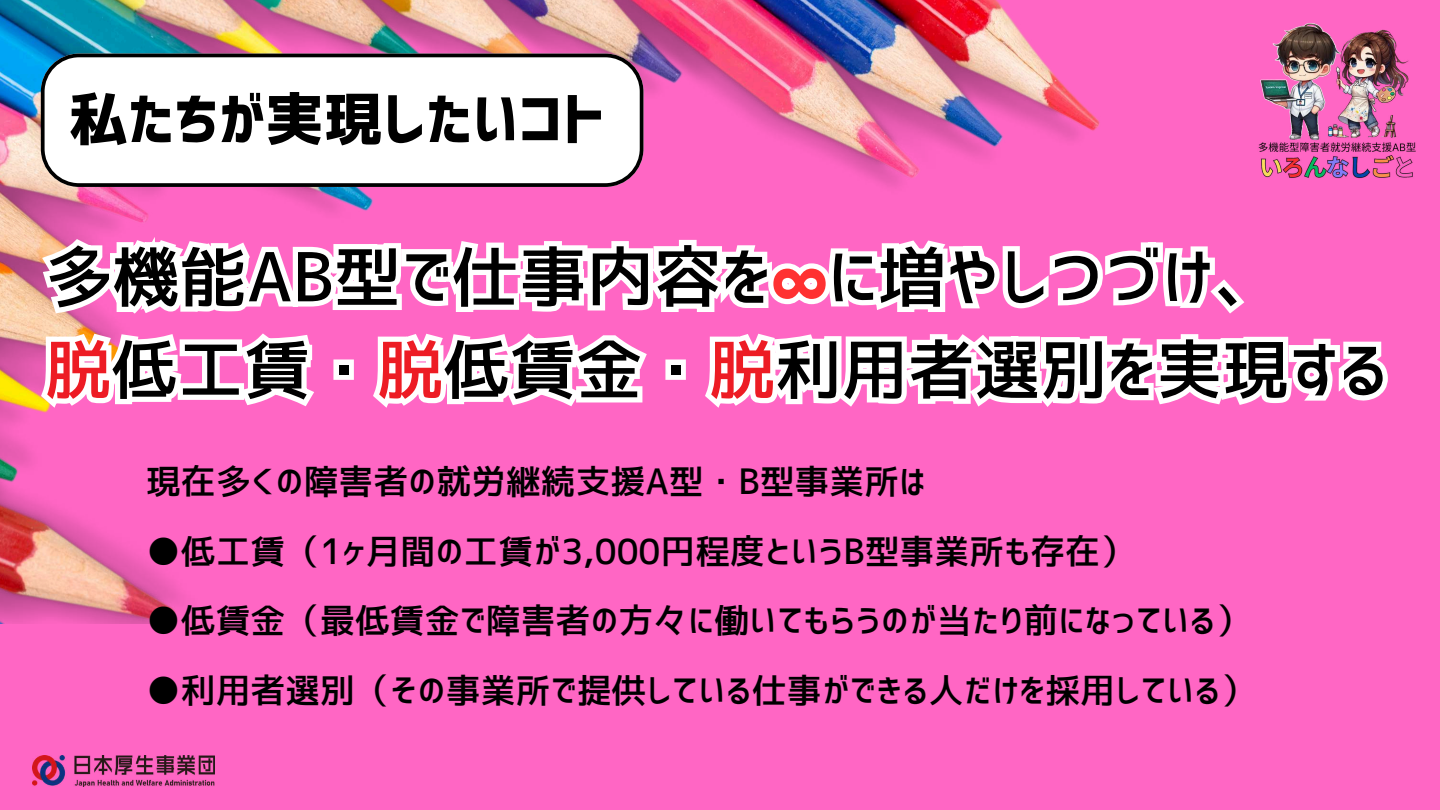
<style>
.page{position:relative;width:1440px;height:810px;background:#ff66c4}
.page>*{position:absolute;margin:0;border:0;box-sizing:border-box;transform-origin:0 0}
.t1{font:67.4px "Corporate Logo Medium";color:#000}
.t2{font:66.4px "Corporate Logo Medium";color:#000}
.t3{font:58.7px "Corporate Logo Bold";color:#000}
.t4{font:34.8px "Corporate Logo Medium";color:#000}
.s1{font-family:"Corporate Logo Bold";color:#ff3131}
.s2{color:#ed1c24}
</style>
<div class="page">
<img style="left:0;top:0;width:765px;height:623px">
<svg style="left:34px;top:217px;width:731px;height:104px"></svg>
<svg style="left:35px;top:326px;width:324px;height:90px"></svg>
<svg style="left:367px;top:326px;width:324px;height:90px"></svg>
<svg style="left:699px;top:327px;width:66px;height:89px"></svg>
<svg style="left:765px;top:0;width:623px;height:407px"></svg>
<svg style="left:41px;top:54px;width:602px;height:133px;background:#eeedee"></svg>
<img style="left:33px;top:756px;width:182px;height:30px">
<img style="left:1250px;top:18px;width:166px;height:169px">
<h3 class="t3" style="left:69px;top:90px;width:537px">私たちが実現したいコト</h3>
<h1 class="t1" style="left:45px;top:243px;width:1239px">多機能AB型で仕事内容を<span class="s1">∞</span>に増やしつづけ、</h1>
<h2 class="t2" style="left:45px;top:337px;width:1345px"><span class="s2">脱</span>低工賃・<span class="s2">脱</span>低賃金・<span class="s2">脱</span>利用者選別を実現する</h2>
<p class="t4" style="left:146px;top:464px;width:781px">現在多くの障害者の就労継続支援A型・B型事業所は</p>
<p class="t4" style="left:146px;top:534px;width:990px">●低工賃（1ヶ月間の工賃が3,000円程度というB型事業所も存在）</p>
<p class="t4" style="left:146px;top:604px;width:1106px">●低賃金（最低賃金で障害者の方々に働いてもらうのが当たり前になっている）</p>
<p class="t4" style="left:146px;top:673px;width:1111px">●利用者選別（その事業所で提供している仕事ができる人だけを採用している）</p>
</div>
